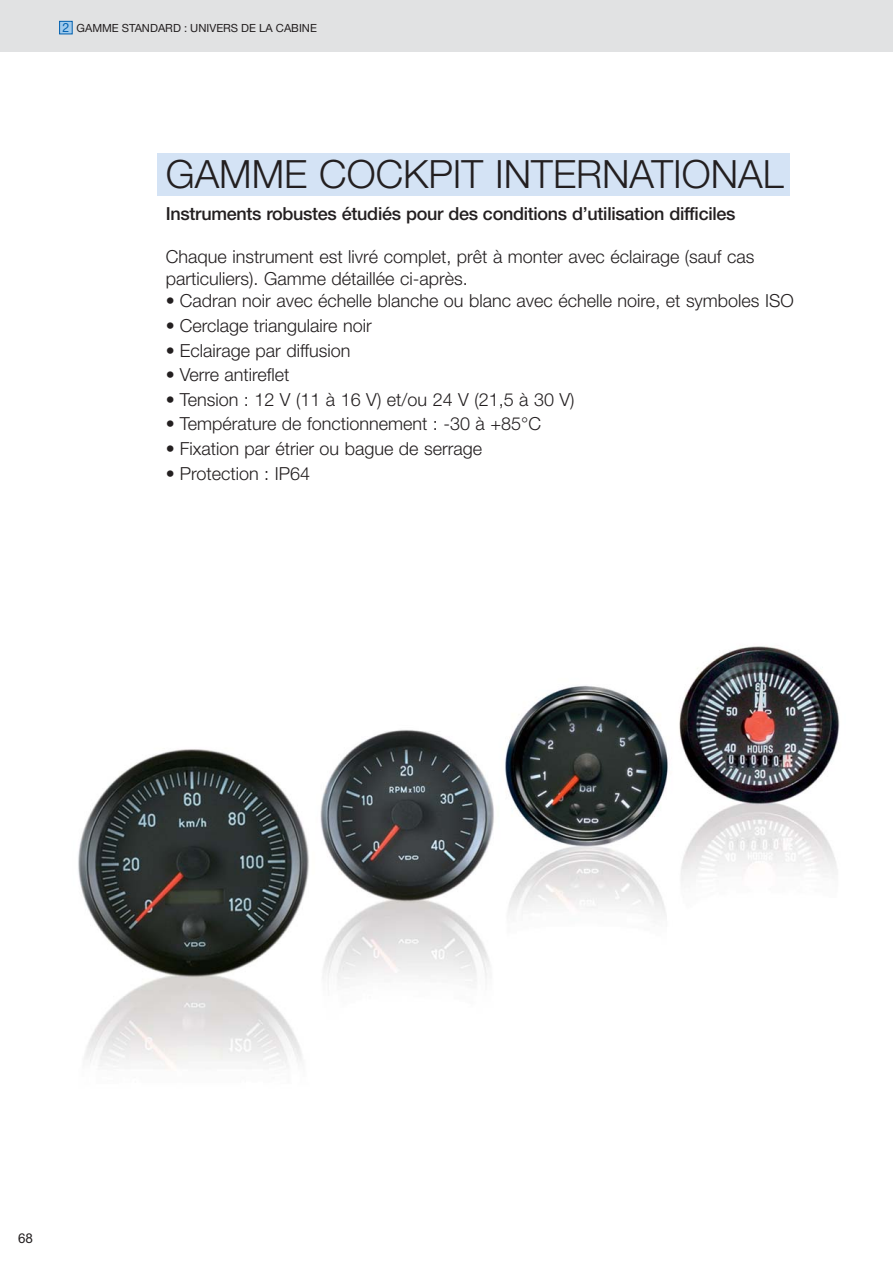
<style>
.page{position:relative;width:893px;height:1263px;background:#fff}
.page>*{position:absolute;margin:0;border:0;box-sizing:border-box;transform-origin:0 0}
.t1{font:300 39px "Helvetica Neue";color:#231f20}
.t2{font:300 18px/21.6px "Helvetica Neue";color:#231f20}
.t3{font:500 18px "Helvetica Neue";letter-spacing:-.015em;color:#231f20}
.t4{font:13.5px "Arial";color:#231f20}
.t5{font:11.25px "Helvetica Neue";color:#231f20}
.s1{font-size:12.75px;color:#0060af}
</style>
<div class="page">
<div style="left:0;top:0;width:893px;height:51px;background:#e1e2e3"></div>
<div style="left:60px;top:21px;width:12px;height:13px;background:#a0caec"></div>
<div style="left:60px;top:21px;width:12px;height:13px;border:1px solid #0060af"></div>
<div style="left:157px;top:153px;width:633px;height:43px;background:#d4e3f5"></div>
<img style="left:78px;top:646px;width:762px;height:423px">
<p class="t5" style="left:62px;top:24px;width:256px"><span class="s1">2</span> GAMME STANDARD : UNIVERS DE LA CABINE</p>
<h1 class="t1" style="left:166px;top:160px;width:619px">GAMME COCKPIT INTERNATIONAL</h1>
<p class="t3" style="left:166px;top:207px;width:571px">Instruments robustes étudiés pour des conditions d’utilisation difficiles</p>
<p class="t2" style="left:166px;top:248px;width:590px">Chaque instrument est livré complet, prêt à monter avec éclairage (sauf cas particuliers). Gamme détaillée ci-après.</p>
<p class="t2" style="left:166px;top:292px;width:629px">• Cadran noir avec échelle blanche ou blanc avec échelle noire, et symboles ISO</p>
<p class="t2" style="left:166px;top:316px;width:207px">• Cerclage triangulaire noir</p>
<p class="t2" style="left:166px;top:341px;width:186px">• Eclairage par diffusion</p>
<p class="t2" style="left:166px;top:366px;width:125px">• Verre antireflet</p>
<p class="t2" style="left:166px;top:390px;width:410px">• Tension : 12 V (11 à 16 V) et/ou 24 V (21,5 à 30 V)</p>
<p class="t2" style="left:166px;top:415px;width:377px">• Température de fonctionnement : -30 à +85°C</p>
<p class="t2" style="left:166px;top:440px;width:318px">• Fixation par étrier ou bague de serrage</p>
<p class="t2" style="left:166px;top:464px;width:146px">• Protection : IP64</p>
<p class="t4" style="left:18px;top:1230px;width:17px">68</p>
</div>
